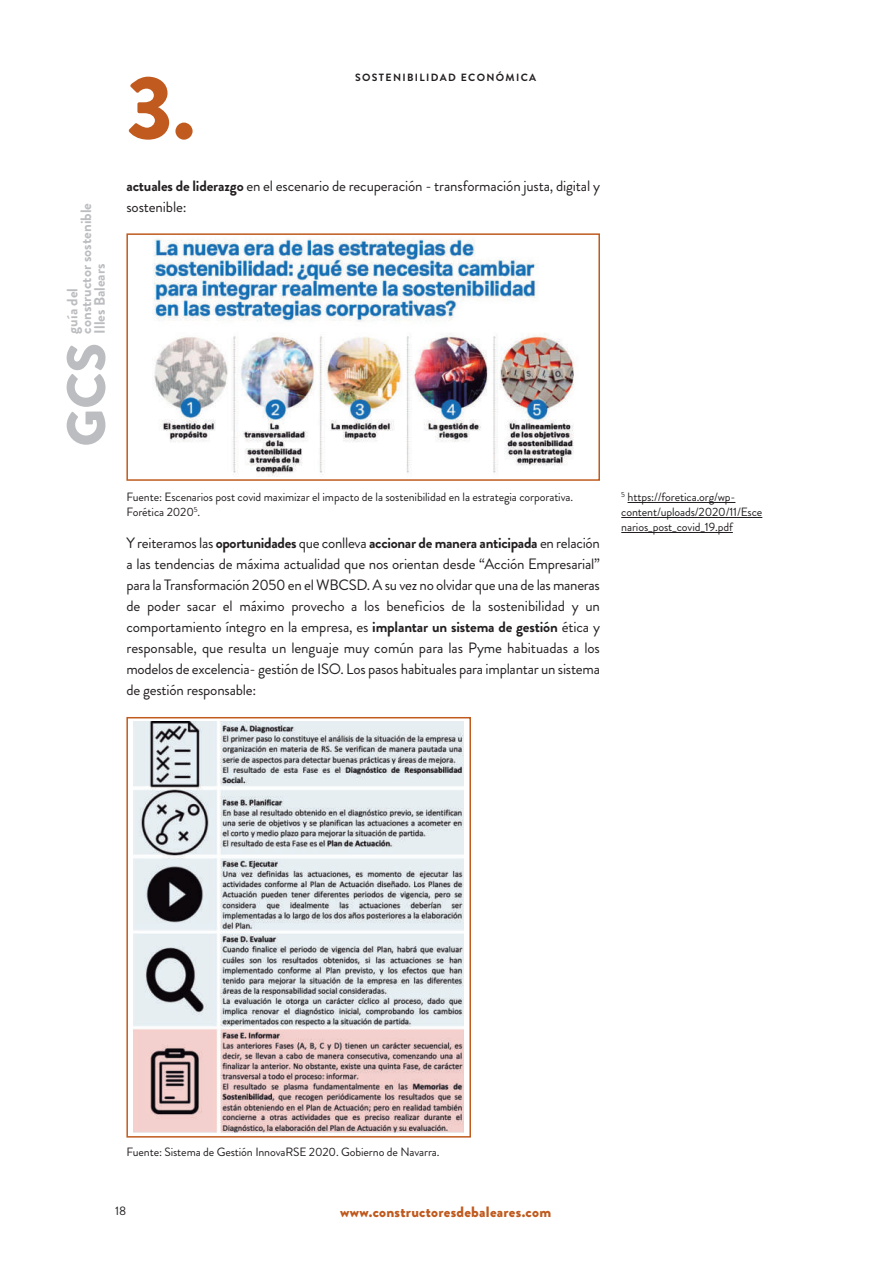
<style>
.page{position:relative;width:890px;height:1262px;background:#fff}
.page>*{position:absolute;margin:0;border:0;box-sizing:border-box;transform-origin:0 0}
.t1{font:900 90px "Brandon Grotesque";color:#c05a1e}
.t2{font:900 54px "Brandon Grotesque";color:#bcbdc0}
.t3{font:15px/21px "Brandon Grotesque";letter-spacing:-.01em;color:#231f20}
.t4{font:700 15px/13.5px "Brandon Grotesque";color:#bcbdc0}
.t5{font:900 15px "Brandon Grotesque";letter-spacing:.015em;color:#c05a1e}
.t6{font:12px/15px "Brandon Grotesque";letter-spacing:-.01em;color:#231f20}
.t7{font:12px "Brandon Text";color:#231f20}
.t8{font:700 10.5px "Brandon Grotesque";letter-spacing:.125em;color:#231f20}
.s1{font-weight:700}
</style>
<div class="page">
<img style="left:152px;top:239px;width:422px;height:237px">
<div style="left:126px;top:233px;width:473px;height:248px;border:2px solid #c05a1e"></div>
<div style="left:128px;top:718px;width:341px;height:418px;background:linear-gradient(to right,#fff,#fff)"></div>
<img style="left:134px;top:722px;width:329px;height:411px">
<div style="left:126px;top:717px;width:344px;height:420px;border:2px solid #c05a1e"></div>
<hr style="left:627px;top:502px;width:108px;height:1px;background:#231f20">
<hr style="left:621px;top:517px;width:141px;height:1px;background:#231f20">
<hr style="left:621px;top:532px;width:111px;height:1px;background:#231f20">
<p class="t4" style="left:68px;top:334px;width:132px;rotate:-90deg">guía del<br>constructor sostenible<br>Illes Balears</p>
<h2 class="t2" style="left:67px;top:447px;width:105px;rotate:-90deg">GCS</h2>
<h1 class="t1" style="left:126px;top:76px;width:70px">3.</h1>
<p class="t8" style="left:355px;top:74px;width:182px">SOSTENIBILIDAD ECONÓMICA</p>
<p class="t3" style="left:126px;top:178px;width:475px"><span class="s1">actuales de liderazgo</span> en el escenario de recuperación - transformación justa, digital y sostenible:</p>
<p class="t6" style="left:126px;top:491px;width:448px">Fuente: Escenarios post covid maximizar el impacto de la sostenibilidad en la estrategia corporativa.<br>Forética 2020<sup>5</sup>.</p>
<p class="t3" style="left:126px;top:535px;width:475px;text-align:justify">Y reiteramos las <span class="s1">oportunidades</span> que conlleva <span class="s1">accionar de manera anticipada</span> en relación a las tendencias de máxima actualidad que nos orientan desde “Acción Empresarial” para la Transformación 2050 en el WBCSD. A su vez no olvidar que una de las maneras de poder sacar el máximo provecho a los beneficios de la sostenibilidad y un comportamiento íntegro en la empresa, es <span class="s1">implantar un sistema de gestión</span> ética y responsable, que resulta un lenguaje muy común para las Pyme habituadas a los modelos de excelencia- gestión de ISO. Los pasos habituales para implantar un sistema de gestión responsable:</p>
<p class="t6" style="left:621px;top:491px;width:143px"><sup>5</sup> https://foretica.org/wp&shy;content/uploads/2020/11/Esce narios_post_covid_19.pdf</p>
<p class="t6" style="left:126px;top:1146px;width:314px">Fuente: Sistema de Gestión InnovaRSE 2020. Gobierno de Navarra.</p>
<p class="t7" style="left:115px;top:1207px;width:13px">18</p>
<p class="t5" style="left:340px;top:1207px;width:212px">www.constructoresdebaleares.com</p>
</div>
